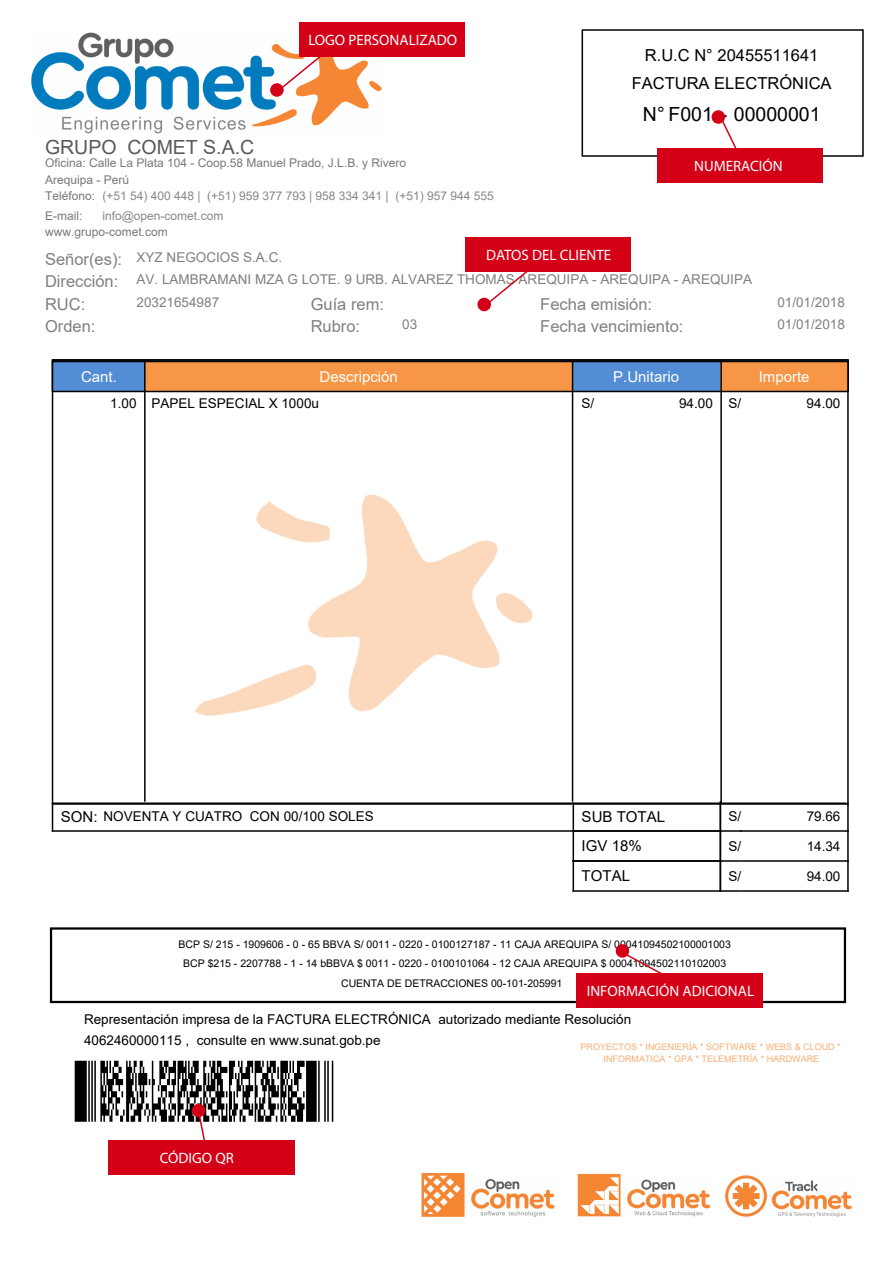
<style>
.page{position:relative;width:893px;height:1263px;background:#fff}
.page>*{position:absolute;margin:0;border:0;box-sizing:border-box;transform-origin:0 0}
.t1{font:19.5px "Arial";color:#5a5a5a}
.t2{font:19.5px "Arial";color:#000}
.t3{font:16.5px/22.5px "Arial";color:#808080}
.t4{font:16.5px/28.5px "Arial";color:#000;text-align:center}
.t5{font:15px "Myriad Pro";color:#fff}
.t6{font:15px "Arial";color:#fff}
.t7{font:15px "Arial";color:#000}
.t8{font:13.5px/21px "Arial";color:#000}
.t9{font:13.5px/22.5px "Arial";color:#808080}
.t10{font:12px/16.5px "Arial";color:#787878}
.t11{font:12px/19.5px "Arial";color:#878787}
.t12{font:10.5px/19.5px "Arial";color:#000;text-align:center}
.t13{font:9px/12px "Arial";color:#f8ae72;text-align:center}
</style>
<div class="page">
<img style="left:725px;top:1175px;width:127px;height:42px">
<img style="left:578px;top:1173px;width:133px;height:44px">
<img style="left:195px;top:494px;width:338px;height:222px">
<img style="left:422px;top:1173px;width:133px;height:44px">
<hr style="left:144px;top:360px;width:2px;height:444px;background:#000">
<hr style="left:572px;top:360px;width:1px;height:444px;background:#000">
<hr style="left:720px;top:360px;width:2px;height:444px;background:#000">
<img style="left:31px;top:32px;width:351px;height:102px">
<div style="left:52px;top:362px;width:94px;height:30px;background:#538dd5"></div>
<div style="left:146px;top:362px;width:426px;height:30px;background:#f79646"></div>
<div style="left:572px;top:362px;width:148px;height:30px;background:#538dd5"></div>
<div style="left:720px;top:362px;width:128px;height:30px;background:#f79646"></div>
<div style="left:52px;top:361px;width:796px;height:31px;border:2px solid #000"></div>
<hr style="left:144px;top:362px;width:2px;height:30px;background:#000">
<hr style="left:572px;top:362px;width:1px;height:30px;background:#000">
<hr style="left:720px;top:362px;width:2px;height:30px;background:#000">
<hr style="left:52px;top:802px;width:1px;height:30px;background:#000">
<hr style="left:52px;top:830px;width:522px;height:2px;background:#000">
<hr style="left:572px;top:802px;width:2px;height:30px;background:#000">
<hr style="left:572px;top:860px;width:2px;height:32px;background:#000">
<hr style="left:572px;top:890px;width:149px;height:2px;background:#000">
<hr style="left:572px;top:830px;width:149px;height:2px;background:#000">
<hr style="left:572px;top:830px;width:2px;height:32px;background:#000">
<hr style="left:572px;top:860px;width:149px;height:2px;background:#000">
<hr style="left:741px;top:860px;width:107px;height:2px;background:#000">
<hr style="left:847px;top:831px;width:1px;height:31px;background:#000">
<hr style="left:741px;top:890px;width:107px;height:2px;background:#000">
<hr style="left:847px;top:861px;width:1px;height:31px;background:#000">
<hr style="left:719px;top:801px;width:2px;height:31px;background:#000">
<hr style="left:719px;top:830px;width:22px;height:2px;background:#000">
<hr style="left:740px;top:830px;width:108px;height:2px;background:#000">
<hr style="left:847px;top:802px;width:1px;height:30px;background:#000">
<hr style="left:719px;top:831px;width:2px;height:31px;background:#000">
<hr style="left:719px;top:860px;width:22px;height:2px;background:#000">
<hr style="left:719px;top:861px;width:2px;height:31px;background:#000">
<hr style="left:719px;top:890px;width:22px;height:2px;background:#000">
<hr style="left:52px;top:802px;width:794px;height:2px;background:#000">
<img style="left:74px;top:1060px;width:260px;height:90px">
<div style="left:50px;top:927px;width:796px;height:76px;border:2px solid #000"></div>
<div style="left:299px;top:22px;width:166px;height:35px;background:#d40017"></div>
<div style="left:656px;top:148px;width:166px;height:35px;background:#d40017"></div>
<div style="left:465px;top:238px;width:166px;height:34px;background:#d40017"></div>
<div style="left:576px;top:974px;width:186px;height:34px;background:#d40017"></div>
<div style="left:108px;top:1140px;width:186px;height:35px;background:#d40017"></div>
<div style="left:270px;top:83px;width:14px;height:14px;background:#d40017;border-radius:50%"></div>
<svg style="left:277px;top:50px;width:51px;height:42px"></svg>
<div style="left:477px;top:298px;width:14px;height:13px;background:#d40017;border-radius:50%"></div>
<svg style="left:484px;top:272px;width:44px;height:35px"></svg>
<div style="left:711px;top:110px;width:14px;height:14px;background:#d40017;border-radius:50%"></div>
<svg style="left:718px;top:115px;width:19px;height:33px"></svg>
<svg style="left:614px;top:944px;width:64px;height:30px"></svg>
<div style="left:192px;top:1104px;width:13px;height:13px;background:#d40017;border-radius:50%"></div>
<svg style="left:197px;top:1110px;width:10px;height:30px"></svg>
<h3 class="t5" style="left:308px;top:31px;width:150px">LOGO PERSONALIZADO</h3>
<h1 class="t1" style="left:45px;top:133px;width:211px">GRUPO COMET S.A.C</h1>
<p class="t10" style="left:45px;top:155px;width:362px">Oficina: Calle La Plata 104 - Coop.58 Manuel Prado, J.L.B. y Rivero<br>Arequipa - Perú<br>Teléfono:</p>
<p class="t10" style="left:45px;top:207px;width:124px">E-mail: www.grupo-comet.com</p>
<p class="t11" style="left:102px;top:186px;width:393px">(+51 54) 400 448 | (+51) 959 377 793 | 958 334 341 | (+51) 957 944 555 info@open-comet.com</p>
<h2 class="t3" style="left:45px;top:248px;width:79px">Señor(es):</h2>
<p class="t9" style="left:136px;top:246px;width:147px">XYZ NEGOCIOS S.A.C.</p>
<h3 class="t5" style="left:486px;top:246px;width:126px">DATOS DEL CLIENTE</h3>
<h2 class="t4" style="left:631px;top:41px;width:201px">R.U.C N° 20455511641<br>FACTURA ELECTRÓNICA</h2>
<h1 class="t2" style="left:643px;top:100px;width:179px">N° F001 - 00000001</h1>
<h3 class="t5" style="left:694px;top:157px;width:90px">NUMERACIÓN</h3>
<h2 class="t3" style="left:45px;top:270px;width:75px">Dirección:<br>RUC:<br>Orden:</h2>
<p class="t9" style="left:136px;top:268px;width:617px">AV. LAMBRAMANI MZA G LOTE. 9 URB. ALVAREZ THOMAS AREQUIPA - AREQUIPA - AREQUIPA<br>20321654987</p>
<p class="t9" style="left:777px;top:291px;width:69px">01/01/2018</p>
<h2 class="t3" style="left:311px;top:293px;width:75px">Guía rem:<br>Rubro:</h2>
<h2 class="t3" style="left:540px;top:293px;width:145px">Fecha emisión:<br>Fecha vencimiento:</h2>
<p class="t9" style="left:402px;top:313px;width:17px">03</p>
<p class="t9" style="left:777px;top:313px;width:69px">01/01/2018</p>
<h3 class="t6" style="left:81px;top:366px;width:37px">Cant.</h3>
<h3 class="t6" style="left:319px;top:366px;width:80px">Descripción</h3>
<h3 class="t6" style="left:613px;top:366px;width:67px">P.Unitario</h3>
<h3 class="t6" style="left:758px;top:366px;width:52px">Importe</h3>
<p class="t8" style="left:110px;top:393px;width:210px">1.00 PAPEL ESPECIAL X 1000u</p>
<p class="t8" style="left:581px;top:393px;width:14px">S/</p>
<p class="t8" style="left:679px;top:393px;width:64px">94.00 S/</p>
<p class="t8" style="left:806px;top:393px;width:35px">94.00</p>
<p class="t8" style="left:104px;top:806px;width:272px">NOVENTA Y CUATRO CON 00/100 SOLES</p>
<p class="t8" style="left:728px;top:805px;width:14px">S/</p>
<p class="t8" style="left:806px;top:806px;width:35px">79.66</p>
<p class="t8" style="left:728px;top:835px;width:14px">S/</p>
<p class="t8" style="left:728px;top:865px;width:14px">S/</p>
<h3 class="t7" style="left:61px;top:806px;width:38px">SON:</h3>
<h3 class="t7" style="left:581px;top:806px;width:85px">SUB TOTAL</h3>
<h3 class="t7" style="left:581px;top:836px;width:62px">IGV 18%</h3>
<p class="t8" style="left:806px;top:835px;width:35px">14.34</p>
<p class="t8" style="left:806px;top:865px;width:35px">94.00</p>
<h3 class="t7" style="left:581px;top:866px;width:50px">TOTAL</h3>
<p class="t12" style="left:178px;top:934px;width:554px">BCP S/ 215 - 1909606 - 0 - 65 BBVA S/ 0011 - 0220 - 0100127187 - 11 CAJA AREQUIPA S/ 00041094502100001003<br>BCP $215 - 2207788 - 1 - 14 bBBVA $ 0011 - 0220 - 0100101064 - 12 CAJA AREQUIPA $ 00041094502110102003<br>CUENTA DE DETRACCIONES 00-101-205991</p>
<h3 class="t5" style="left:586px;top:982px;width:169px">INFORMACIÓN ADICIONAL</h3>
<p class="t8" style="left:84px;top:1008px;width:548px">Representación impresa de la FACTURA ELECTRÓNICA autorizado mediante Resolución<br>4062460000115 , consulte en www.sunat.gob.pe</p>
<p class="t13" style="left:580px;top:1041px;width:262px">PROYECTOS * INGENIERÍA * SOFTWARE * WEBS &amp; CLOUD *<br>INFORMATICA * GPA * TELEMETRÍA * HARDWARE</p>
<h3 class="t5" style="left:160px;top:1149px;width:75px">CÓDIGO QR</h3>
</div>
